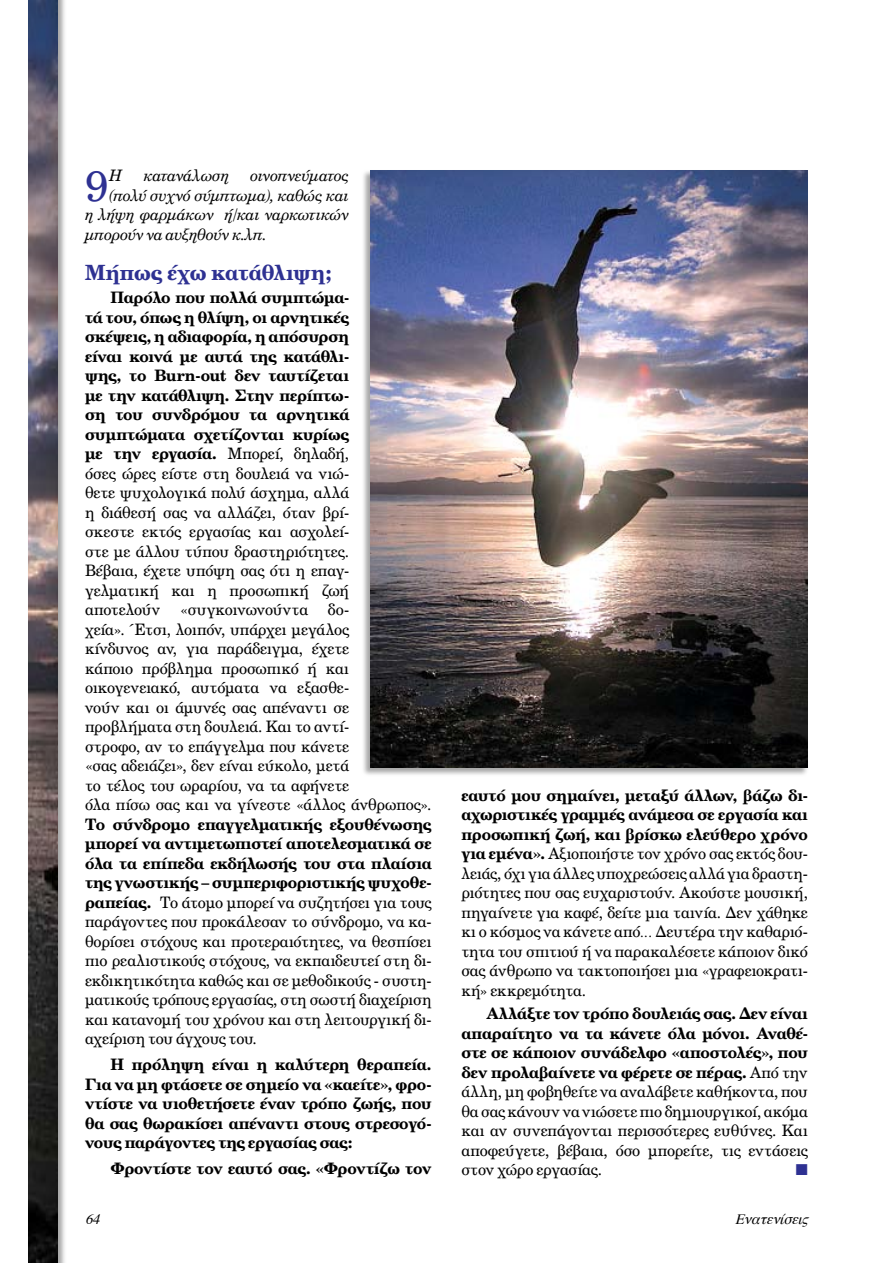
<style>
.page{position:relative;width:893px;height:1263px;background:#fff}
.page>*{position:absolute;margin:0;border:0;box-sizing:border-box;transform-origin:0 0}
.t1{font:42.75px "UB Century";color:#2e3192}
.t2{font:21px "UB Century Bold";color:#2e3192}
.t3{font:15.75px/19.5px "UB Century";letter-spacing:-.015em;color:#000;text-align:justify}
.t4{font:15.75px/19.5px "UB Century Bold";letter-spacing:-.01em;color:#000;text-align:justify}
.t5{font:15.75px "UB Century Italic";letter-spacing:-.005em;color:#000}
.t6{font:15.75px "Zapf Dingbats ITC";color:#2e3192}
.t7{font:italic 14.25px "Times";color:#000}
.s1{font-family:"UB Century Bold"}
.s2{font-family:"UB Century"}
</style>
<div class="page">
<div style="left:360px;top:169px;width:449px;height:609px;background:#000;opacity:.35"></div>
<img style="left:370px;top:170px;width:438px;height:598px">
<div style="left:27px;top:0;width:41px;height:1263px;background:#000;opacity:.35"></div>
<img style="left:28px;top:0;width:30px;height:1263px">
<h1 class="t1" style="left:85px;top:159px;width:25px">9</h1>
<p class="t5" style="left:109px;top:166px;width:15px">Η</p>
<p class="t5" style="left:144px;top:166px;width:87px">κατανάλωση</p>
<p class="t5" style="left:250px;top:166px;width:100px">οινοπνεύματος</p>
<p class="t5" style="left:109px;top:185px;width:241px">(πολύ συχνό σύμπτωμα), καθώς και</p>
<p class="t5" style="left:85px;top:205px;width:266px">η λήψη φαρμάκων ή/και ναρκωτικών</p>
<p class="t5" style="left:85px;top:224px;width:183px">μπορούν να αυξηθούν κ.λπ.</p>
<h2 class="t2" style="left:85px;top:259px;width:249px">Μήπως έχω κατάθλιψη;</h2>
<p class="t4" style="left:85px;top:288px;width:266px;text-indent:26px">Παρόλο που πολλά συμπτώμα&shy;τά του, όπως η θλίψη, οι αρνητικές σκέψεις, η αδιαφορία, η απόσυρση είναι κοινά με αυτά της κατάθλι&shy;ψης, το Burn-out δεν ταυτίζεται με την κατάθλιψη. Στην περίπτω&shy;ση του συνδρόμου τα αρνητικά συμπτώματα σχετίζονται κυρίως</p>
<p class="t3" style="left:85px;top:444px;width:266px"><span class="s1">με την εργασία.</span> Μπορεί, δηλαδή, όσες ώρες είστε στη δουλειά να νιώ&shy;θετε ψυχολογικά πολύ άσχημα, αλλά η διάθεσή σας να αλλάζει, όταν βρί&shy;σκεστε εκτός εργασίας και ασχολεί&shy;στε με άλλου τύπου δραστηριότητες.<br>Βέβαια, έχετε υπόψη σας ότι η επαγ&shy;γελματική και η προσωπική ζωή αποτελούν</p>
<p class="t3" style="left:85px;top:600px;width:348px;text-align:left;text-indent:243px">δο-<br>χεία». Έτσι, λοιπόν, υπάρχει μεγάλος<br>κίνδυνος αν, για παράδειγμα, έχετε<br>κάποιο πρόβλημα προσωπικό ή και οικογενειακό, αυτόματα να εξασθε-<br>νούν και οι άμυνές σας απέναντι σε προβλήματα στη δουλειά. Και το αντί-<br>στροφο, αν το επάγγελμα που κάνετε<br>«σας αδειάζει», δεν είναι εύκολο, μετά<br>το τέλος του ωραρίου, να τα αφήνετε<br>όλα πίσω σας και να γίνεστε «άλλος άνθρωπος».</p>
<p class="t4" style="left:85px;top:814px;width:348px">Το σύνδρομο επαγγελματικής εξουθένωσης μπορεί να αντιμετωπιστεί αποτελεσματικά σε όλα τα επίπεδα εκδήλωσής του στα πλαίσια της γνωστικής – συμπεριφοριστικής ψυχοθε-</p>
<p class="t3" style="left:85px;top:892px;width:348px"><span class="s1">ραπείας.</span> Το άτομο μπορεί να συζητήσει για τους παράγοντες που προκάλεσαν το σύνδρομο, να κα&shy;θορίσει στόχους και προτεραιότητες, να θεσπίσει πιο ρεαλιστικούς στόχους, να εκπαιδευτεί στη δι&shy;εκδικητικότητα καθώς και σε μεθοδικούς - συστη&shy;ματικούς τρόπους εργασίας, στη σωστή διαχείριση και κατανομή του χρόνου και στη λειτουργική δι&shy;αχείριση του άγχους του.</p>
<p class="t4" style="left:85px;top:1055px;width:348px;text-indent:26px">Η πρόληψη είναι η καλύτερη θεραπεία.<br>Για να μη φτάσετε σε σημείο να «καείτε», φρο&shy;ντίστε να υιοθετήσετε έναν τρόπο ζωής, που θα σας θωρακίσει απέναντι στους στρεσογό&shy;νους παράγοντες της εργασίας σας:</p>
<p class="t4" style="left:111px;top:1158px;width:323px">Φροντίστε τον εαυτό σας. «Φροντίζω τον</p>
<p class="t3" style="left:180px;top:600px;width:129px">«συγκοινωνούντα</p>
<p class="t4" style="left:461px;top:785px;width:348px">εαυτό μου σημαίνει, μεταξύ άλλων, βάζω δι&shy;αχωριστικές γραμμές ανάμεσα σε εργασία και προσωπική ζωή, και βρίσκω ελεύθερο χρόνο</p>
<p class="t3" style="left:461px;top:843px;width:348px"><span class="s1">για εμένα».</span> Αξιοποιήστε τον χρόνο σας εκτός δου&shy;λειάς, όχι για άλλες υποχρεώσεις αλλά για δραστη&shy;ριότητες που σας ευχαριστούν. Ακούστε μουσική, πηγαίνετε για καφέ, δείτε μια ταινία. Δεν χάθηκε κι ο κόσμος να κάνετε από… Δευτέρα την καθαριό&shy;τητα του σπιτιού ή να παρακαλέσετε κάποιον δικό σας άνθρωπο να τακτοποιήσει μια «γραφειοκρατι&shy;κή» εκκρεμότητα.</p>
<p class="t4" style="left:461px;top:1004px;width:348px;text-indent:26px">Αλλάξτε τον τρόπο δουλειάς σας. Δεν είναι απαραίτητο να τα κάνετε όλα μόνοι. Αναθέ&shy;στε σε κάποιον συνάδελφο «αποστολές», που δεν προλαβαίνετε να φέρετε σε πέρας. <span class="s2">Από την</span></p>
<p class="t3" style="left:461px;top:1082px;width:348px">άλλη, μη φοβηθείτε να αναλάβετε καθήκοντα, που θα σας κάνουν να νιώσετε πιο δημιουργικοί, ακόμα και αν συνεπάγονται περισσότερες ευθύνες. Και αποφεύγετε, βέβαια, όσο μπορείτε, τις εντάσεις στον χώρο εργασίας.</p>
<p class="t6" style="left:796px;top:1162px;width:13px">■</p>
<p class="t7" style="left:85px;top:1205px;width:22px">64</p>
<p class="t7" style="left:735px;top:1205px;width:81px">Eνατενίσεις</p>
</div>
